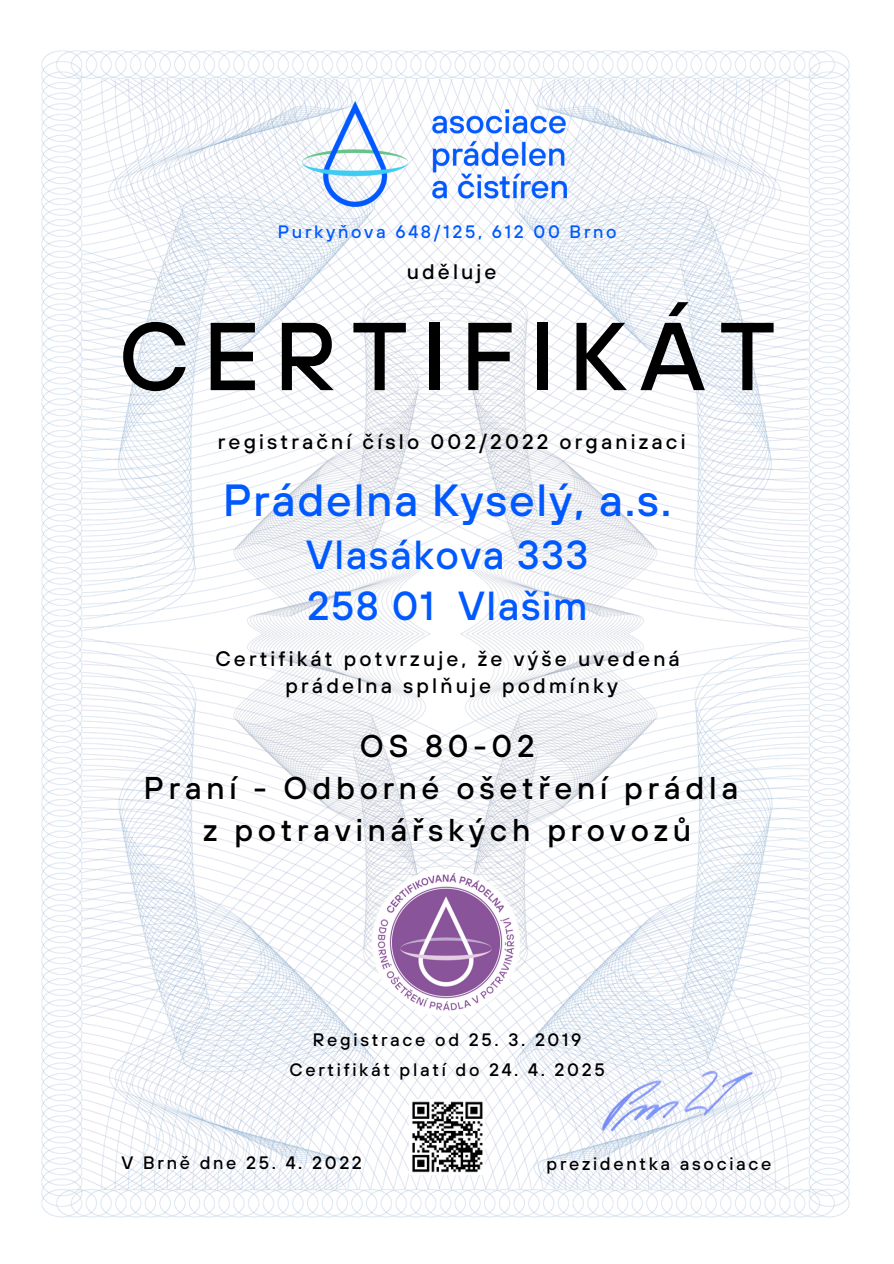
<style>
.page{position:relative;width:894px;height:1264px;background:#fff}
.page>*{position:absolute;margin:0;border:0;box-sizing:border-box;transform-origin:0 0}
.t1{font:500 96px "TT Hoves";letter-spacing:.15em;color:#000}
.t2{font:500 45px "TT Hoves";letter-spacing:.04em;color:#0059ff}
.t3{font:500 40.5px "TT Hoves";letter-spacing:.04em;color:#0059ff}
.t4{font:500 31.5px "TT Hoves";letter-spacing:.15em;color:#000}
.t5{font:500 21px "TT Hoves";letter-spacing:.15em;color:#000}
.t6{font:500 18px "TT Hoves";letter-spacing:.15em;color:#000}
.t7{font:500 18px "TT Hoves";letter-spacing:.15em;color:#0059ff}
</style>
<div class="page">
<img style="left:41px;top:50px;width:809px;height:1168px">
<img style="left:303px;top:101px;width:263px;height:105px">
<img style="left:409px;top:1099px;width:75px;height:75px">
<img style="left:368px;top:865px;width:155px;height:154px">
<img style="left:589px;top:1046px;width:182px;height:105px">
<p class="t7" style="left:277px;top:221px;width:340px">Purkyňova 648/125, 612 00 Brno</p>
<p class="t5" style="left:406px;top:260px;width:91px">uděluje</p>
<p class="t1" style="left:119px;top:302px;width:658px">CERTIFIKÁT</p>
<p class="t5" style="left:218px;top:430px;width:469px">registrační číslo 002/2022 organizaci</p>
<p class="t2" style="left:223px;top:475px;width:449px">Prádelna Kyselý, a.s.</p>
<p class="t3" style="left:306px;top:532px;width:284px">Vlasákova 333</p>
<p class="t3" style="left:307px;top:583px;width:282px">258 01 Vlašim</p>
<p class="t5" style="left:215px;top:646px;width:466px">Certifikát potvrzuje, že výše uvedená</p>
<p class="t5" style="left:285px;top:673px;width:333px">prádelna splňuje podmínky</p>
<p class="t4" style="left:360px;top:727px;width:176px">OS 80-02</p>
<p class="t4" style="left:144px;top:770px;width:595px">Praní - Odborné ošetření prádla</p>
<p class="t4" style="left:203px;top:812px;width:489px">z potravinářských provozů</p>
<p class="t6" style="left:313px;top:1029px;width:270px">Registrace od 25. 3. 2019</p>
<p class="t6" style="left:289px;top:1059px;width:316px">Certifikát platí do 24. 4. 2025</p>
<p class="t6" style="left:122px;top:1152px;width:242px">V Brně dne 25. 4. 2022</p>
<p class="t6" style="left:546px;top:1153px;width:226px">prezidentka asociace</p>
</div>
